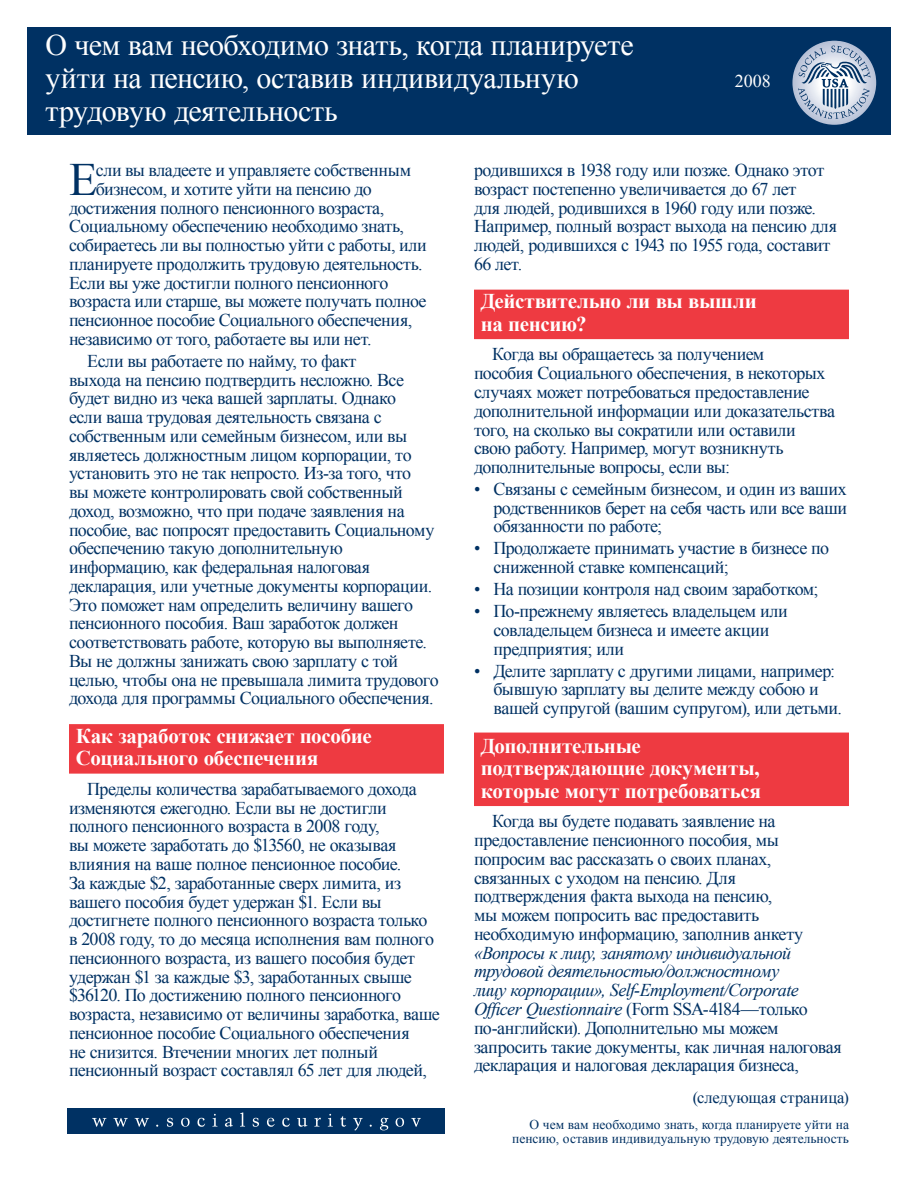
<style>
.page{position:relative;width:918px;height:1188px;background:#fff}
.page>*{position:absolute;margin:0;border:0;box-sizing:border-box;transform-origin:0 0}
.Intro_Paragraph{font:46.35px "Times New Roman";color:#003163}
.Pub_Title{font:30px/33px "Times New Roman";letter-spacing:-.015em;color:#fff}
.Header1_2lines{font:700 21px/22.5px "Times New Roman";letter-spacing:-.015em;color:#fff}
.Header1_3lines{font:700 21px/22.5px "Times New Roman";letter-spacing:-.015em;color:#fff}
.paragraph_format{font:18px/18.8px "Times New Roman";letter-spacing:-.03em;color:#003163}
._1st_bullet{font:18px/18.8px "Times New Roman";letter-spacing:-.025em;color:#003163}
.Intro_Paragraph-2{font:18px "Times New Roman";letter-spacing:-.03em;color:#003163}
.t1{font:18px "Times New Roman";color:#fff}
.t2{font:16.5px "Times New Roman";letter-spacing:.005em;color:#003163}
.t3{font:13.5px/13.5px "Times New Roman";color:#003163;text-align:right}
.s1{font-style:italic}
</style>
<div class="page">
<div style="left:69px;top:724px;width:375px;height:50px;background:#ee3a41"></div>
<div style="left:474px;top:290px;width:375px;height:49px;background:#ee3a41"></div>
<div style="left:474px;top:733px;width:375px;height:73px;background:#ee3a41"></div>
<div style="left:27px;top:27px;width:864px;height:108px;background:#003163"></div>
<svg style="left:792px;top:40px;width:85px;height:85px"></svg>
<svg style="left:798px;top:46px;width:73px;height:73px;background:#9eafc5"></svg>
<div style="left:68px;top:1109px;width:378px;height:25px;background:#003163"></div>
<svg style="left:92px;top:1112px;width:329px;height:19px"></svg>
<p class="Pub_Title" style="left:46px;top:28px;width:590px">О чем вам необходимо знать, когда планируете уйти на пенсию, оставив индивидуальную трудовую деятельность</p>
<p class="t1" style="left:735px;top:69px;width:37px">2008</p>
<p class="Intro_Paragraph" style="left:69px;top:148px;width:30px">Е</p>
<p class="Intro_Paragraph-2" style="left:96px;top:158px;width:317px">сли вы владеете и управляете собственным</p>
<p class="Intro_Paragraph-2" style="left:96px;top:177px;width:277px">бизнесом, и хотите уйти на пенсию до</p>
<p class="Intro_Paragraph-2" style="left:69px;top:195px;width:317px">достижения полного пенсионного возраста,</p>
<p class="Intro_Paragraph-2" style="left:69px;top:214px;width:336px">Социальному обеспечению необходимо знать,</p>
<p class="Intro_Paragraph-2" style="left:69px;top:233px;width:359px">собираетесь ли вы полностью уйти с работы, или</p>
<p class="Intro_Paragraph-2" style="left:69px;top:252px;width:355px">планируете продолжить трудовую деятельность.</p>
<p class="Intro_Paragraph-2" style="left:69px;top:270px;width:321px">Если вы уже достигли полного пенсионного</p>
<p class="Intro_Paragraph-2" style="left:69px;top:289px;width:359px">возраста или старше, вы можете получать полное</p>
<p class="Intro_Paragraph-2" style="left:69px;top:308px;width:345px">пенсионное пособие Социального обеспечения,</p>
<p class="Intro_Paragraph-2" style="left:69px;top:327px;width:304px">независимо от того, работаете вы или нет.</p>
<p class="paragraph_format" style="left:69px;top:351px;width:371px;text-indent:18px">Если вы работаете по найму, то факт<br>выхода на пенсию подтвердить несложно. Все будет видно из чека вашей зарплаты. Однако<br>если ваша трудовая деятельность связана с собственным или семейным бизнесом, или вы являетесь должностным лицом корпорации, то установить это не так непросто. Из-за того, что<br>вы можете контролировать свой собственный доход, возможно, что при подаче заявления на пособие, вас попросят предоставить Социальному обеспечению такую дополнительную информацию, как федеральная налоговая декларация, или учетные документы корпорации.<br>Это поможет нам определить величину вашего пенсионного пособия. Ваш заработок должен соответствовать работе, которую вы выполняете.<br>Вы не должны занижать свою зарплату с той целью, чтобы она не превышала лимита трудового дохода для программы Социального обеспечения.</p>
<p class="Header1_2lines" style="left:76px;top:724px;width:298px">Как заработок снижает пособие<br>Социального обеспечения</p>
<p class="paragraph_format" style="left:69px;top:779px;width:372px;text-indent:18px">Пределы количества зарабатываемого дохода изменяются ежегодно. Если вы не достигли полного пенсионного возраста в 2008 году,<br>вы можете заработать до $13560, не оказывая влияния на ваше полное пенсионное пособие.<br>За каждые $2, заработанные сверх лимита, из вашего пособия будет удержан $1. Если вы достигнете полного пенсионного возраста только в 2008 году, то до месяца исполнения вам полного пенсионного возраста, из вашего пособия будет удержан $1 за каждые $3, заработанных свыше $36120. По достижению полного пенсионного возраста, независимо от величины заработка, ваше пенсионное пособие Социального обеспечения<br>не снизится. Втечении многих лет полный пенсионный возраст составлял 65 лет для людей,</p>
<p class="paragraph_format" style="left:474px;top:160px;width:364px">родившихся в 1938 году или позже. Однако этот возраст постепенно увеличивается до 67 лет<br>для людей, родившихся в 1960 году или позже.<br>Например, полный возраст выхода на пенсию для людей, родившихся с 1943 по 1955 года, составит 66 лет.</p>
<p class="Header1_2lines" style="left:481px;top:290px;width:278px">Действительно ли вы вышли на пенсию?</p>
<p class="paragraph_format" style="left:474px;top:345px;width:363px;text-indent:18px">Когда вы обращаетесь за получением<br>пособия Социального обеспечения, в некоторых случаях может потребоваться предоставление дополнительной информации или доказательства того, на сколько вы сократили или оставили свою работу. Например, могут возникнуть дополнительные вопросы, если вы:</p>
<p class="_1st_bullet" style="left:493px;top:479px;width:355px;text-align:justify;text-indent:-19px">• Связаны с семейным бизнесом, и один из ваших родственников берет на себя часть или все ваши обязанности по работе;</p>
<p class="_1st_bullet" style="left:493px;top:539px;width:337px;text-indent:-19px">• Продолжаете принимать участие в бизнесе по сниженной ставке компенсаций;</p>
<p class="_1st_bullet" style="left:474px;top:580px;width:346px">• На позиции контроля над своим заработком;</p>
<p class="_1st_bullet" style="left:493px;top:602px;width:296px;text-indent:-19px">• По-прежнему являетесь владельцем или совладельцем бизнеса и имеете акции предприятия; или</p>
<p class="_1st_bullet" style="left:493px;top:661px;width:350px;text-indent:-19px">• Делите зарплату с другими лицами, например: бывшую зарплату вы делите между собою и вашей супругой (вашим супругом), или детьми.</p>
<p class="Header1_3lines" style="left:481px;top:734px;width:282px">Дополнительные подтверждающие документы, которые могут потребоваться</p>
<p class="paragraph_format" style="left:474px;top:812px;width:369px;text-indent:18px">Когда вы будете подавать заявление на предоставление пенсионного пособия, мы попросим вас рассказать о своих планах, связанных с уходом на пенсию. Для подтверждения факта выхода на пенсию,<br>мы можем попросить вас предоставить необходимую информацию, заполнив анкету <span class="s1">«Вопросы к лицу, занятому индивидуальной трудовой деятельностью/должностному<br>лицу корпорации», Self-Employment/Corporate Officer Questionnaire</span> (Form SSA-4184—только по-английски). Дополнительно мы можем запросить такие документы, как личная налоговая декларация и налоговая декларация бизнеса,</p>
<p class="t2" style="left:693px;top:1086px;width:158px">(следующая страница)</p>
<p class="t3" style="left:512px;top:1118px;width:338px">О чем вам необходимо знать, когда планируете уйти на пенсию, оставив индивидуальную трудовую деятельность</p>
</div>
